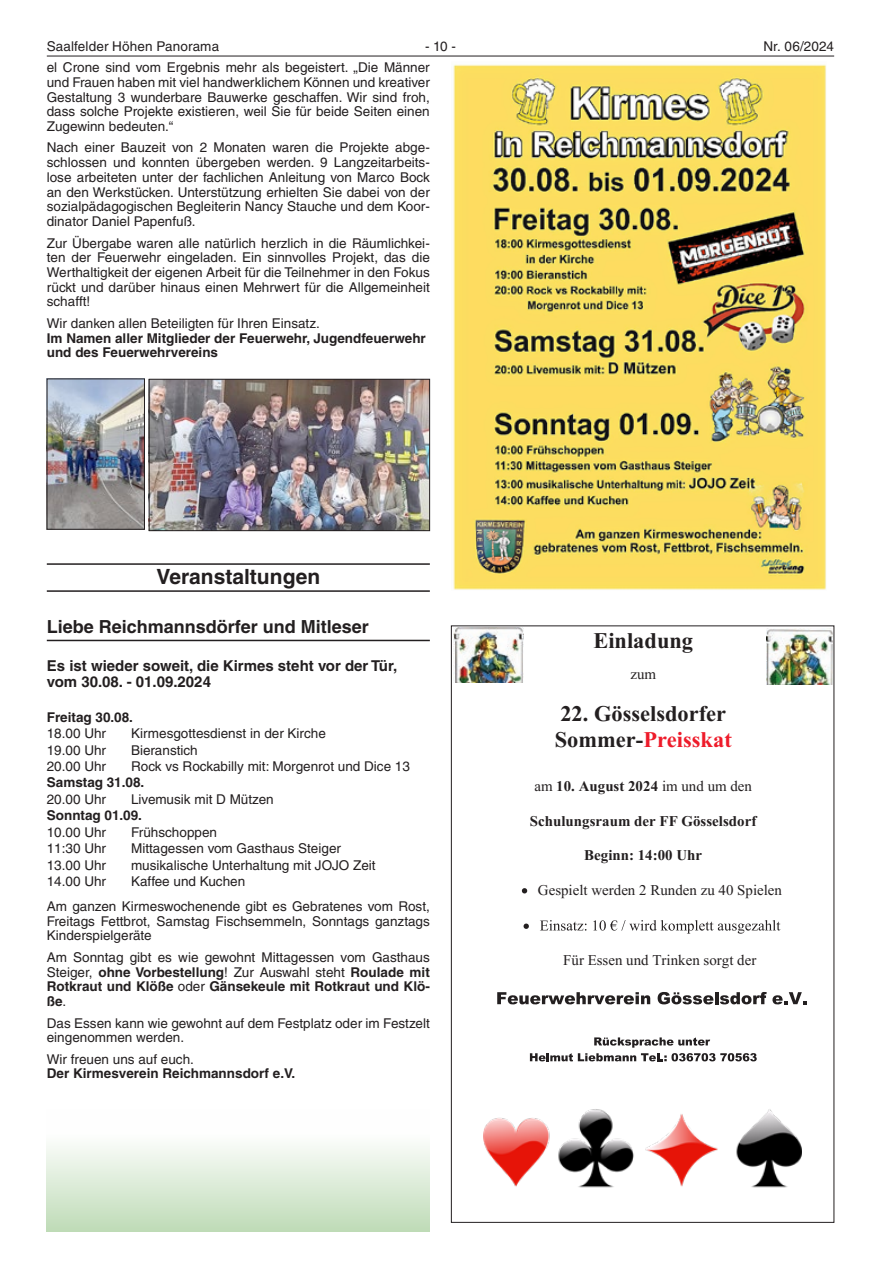
<style>
.page{position:relative;width:881px;height:1263px;background:#fff}
.page>*{position:absolute;margin:0;border:0;box-sizing:border-box;transform-origin:0 0}
.t1{font:700 22.35px/25.8px "Ccdpgw Times New Roman";color:#231f20}
.Positivbalken{font:700 21px "Helvetica LT";color:#231f20}
.Überschrift{font:700 18px "Helvetica LT";color:#231f20}
.Zwischenüberschrift{font:700 15px/16.4px "Helvetica LT";color:#231f20}
.t2{font:700 14.85px "Ccdpgw Times New Roman";color:#231f20}
.t3{font:14.85px "Hkkgsy Times New Roman";color:#231f20}
.t4{font:13.5px/14.7px "Helvetica LT";color:#231f20;text-align:justify}
.t5{font:700 13.5px "Helvetica LT";color:#231f20}
.s1{font-weight:700}
.s2{color:#ee1b2a}
.s3{font-family:"Hkkgsy Times New Roman";font-weight:400}
</style>
<div class="page">
<hr style="left:47px;top:56px;width:786px;height:1px;background:#231f20">
<img style="left:453px;top:64px;width:373px;height:526px">
<svg style="left:521px;top:888px;width:6px;height:5px"></svg>
<svg style="left:523px;top:923px;width:5px;height:6px"></svg>
<svg style="left:540px;top:920px;width:46px;height:11px"></svg>
<svg style="left:593px;top:920px;width:187px;height:14px"></svg>
<svg style="left:497px;top:992px;width:153px;height:12px"></svg>
<svg style="left:657px;top:992px;width:56px;height:12px"></svg>
<svg style="left:715px;top:992px;width:3px;height:12px"></svg>
<svg style="left:720px;top:992px;width:46px;height:12px"></svg>
<svg style="left:772px;top:992px;width:34px;height:12px"></svg>
<svg style="left:529px;top:1037px;width:227px;height:24px"></svg>
<img style="left:453px;top:628px;width:70px;height:55px">
<img style="left:766px;top:629px;width:65px;height:55px">
<hr style="left:47px;top:563px;width:382px;height:2px;background:#231f20">
<hr style="left:47px;top:590px;width:382px;height:2px;background:#231f20">
<hr style="left:47px;top:640px;width:382px;height:1px;background:#231f20">
<div style="left:47px;top:1109px;width:382px;height:122px;background:linear-gradient(to bottom,#fff,#c2ddba)"></div>
<img style="left:49px;top:381px;width:94px;height:146px">
<div style="left:47px;top:379px;width:98px;height:150px;border:1px solid #231f20"></div>
<img style="left:151px;top:381px;width:276px;height:148px">
<div style="left:149px;top:379px;width:280px;height:152px;border:1px solid #231f20"></div>
<img style="left:483px;top:1109px;width:318px;height:79px">
<p class="t4" style="left:47px;top:39px;width:174px">Saalfelder Höhen Panorama</p>
<p class="t4" style="left:425px;top:39px;width:32px">- 10 -</p>
<p class="t4" style="left:763px;top:39px;width:72px">Nr. 06/2024</p>
<p class="t4" style="left:47px;top:60px;width:384px">el Crone sind vom Ergebnis mehr als begeistert. „Die Männer und Frauen haben mit viel handwerklichem Können und kreativer Gestaltung 3 wunderbare Bauwerke geschaffen. Wir sind froh, dass solche Projekte existieren, weil Sie für beide Seiten einen Zugewinn bedeuten.“</p>
<p class="t4" style="left:47px;top:140px;width:384px">Nach einer Bauzeit von 2 Monaten waren die Projekte abge&shy;schlossen und konnten übergeben werden. 9 Langzeitarbeits&shy;lose arbeiteten unter der fachlichen Anleitung von Marco Bock an den Werkstücken. Unterstützung erhielten Sie dabei von der sozialpädagogischen Begleiterin Nancy Stauche und dem Koor&shy;dinator Daniel Papenfuß.</p>
<p class="t4" style="left:47px;top:235px;width:384px">Zur Übergabe waren alle natürlich herzlich in die Räumlichkei&shy;ten der Feuerwehr eingeladen. Ein sinnvolles Projekt, das die Werthaltigkeit der eigenen Arbeit für die Teilnehmer in den Fokus rückt und darüber hinaus einen Mehrwert für die Allgemeinheit schafft!</p>
<p class="t4" style="left:47px;top:316px;width:274px">Wir danken allen Beteiligten für Ihren Einsatz.</p>
<p class="t5" style="left:47px;top:330px;width:380px">Im Namen aller Mitglieder der Feuerwehr, Jugendfeuerwehr</p>
<p class="t5" style="left:47px;top:344px;width:173px">und des Feuerwehrvereins</p>
<p class="Positivbalken" style="left:156px;top:564px;width:165px">Veranstaltungen</p>
<p class="Überschrift" style="left:47px;top:616px;width:323px">Liebe Reichmannsdörfer und Mitleser</p>
<p class="Zwischenüberschrift" style="left:47px;top:657px;width:352px">Es ist wieder soweit, die Kirmes steht vor der Tür, vom 30.08. - 01.09.2024</p>
<p class="t5" style="left:47px;top:709px;width:88px">Freitag 30.08.</p>
<p class="t4" style="left:47px;top:726px;width:61px">18.00 Uhr</p>
<p class="t4" style="left:131px;top:726px;width:196px">Kirmesgottesdienst in der Kirche</p>
<p class="t4" style="left:47px;top:742px;width:61px">19.00 Uhr</p>
<p class="t4" style="left:131px;top:742px;width:68px">Bieranstich</p>
<p class="t4" style="left:47px;top:759px;width:61px">20.00 Uhr</p>
<p class="t4" style="left:131px;top:759px;width:280px">Rock vs Rockabilly mit: Morgenrot und Dice 13</p>
<p class="t5" style="left:47px;top:774px;width:99px">Samstag 31.08.</p>
<p class="t4" style="left:47px;top:792px;width:61px">20.00 Uhr</p>
<p class="t4" style="left:131px;top:792px;width:144px">Livemusik mit D Mützen</p>
<p class="t5" style="left:47px;top:807px;width:97px">Sonntag 01.09.</p>
<p class="t4" style="left:47px;top:825px;width:61px">10.00 Uhr</p>
<p class="t4" style="left:131px;top:825px;width:87px">Frühschoppen</p>
<p class="t4" style="left:47px;top:841px;width:61px">11:30 Uhr</p>
<p class="t4" style="left:131px;top:841px;width:211px">Mittagessen vom Gasthaus Steiger</p>
<p class="t4" style="left:47px;top:857px;width:61px">13.00 Uhr</p>
<p class="t4" style="left:131px;top:857px;width:246px">musikalische Unterhaltung mit JOJO Zeit</p>
<p class="t4" style="left:47px;top:874px;width:61px">14.00 Uhr</p>
<p class="t4" style="left:131px;top:874px;width:116px">Kaffee und Kuchen</p>
<p class="t4" style="left:47px;top:899px;width:384px">Am ganzen Kirmeswochenende gibt es Gebratenes vom Rost, Freitags Fettbrot, Samstag Fischsemmeln, Sonntags ganztags Kinderspielgeräte</p>
<p class="t4" style="left:47px;top:950px;width:384px">Am Sonntag gibt es wie gewohnt Mittagessen vom Gasthaus Steiger, <span class="s1">ohne Vorbestellung</span>! Zur Auswahl steht <span class="s1">Roulade mit Rotkraut und Klöße</span> oder <span class="s1">Gänsekeule mit Rotkraut und Klö&shy;ße</span>.</p>
<p class="t4" style="left:47px;top:1015px;width:384px">Das Essen kann wie gewohnt auf dem Festplatz oder im Festzelt eingenommen werden.</p>
<p class="t4" style="left:47px;top:1051px;width:149px">Wir freuen uns auf euch.</p>
<p class="t5" style="left:47px;top:1065px;width:250px">Der Kirmesverein Reichmannsdorf e.V.</p>
<p class="t1" style="left:593px;top:627px;width:101px">Einladung</p>
<p class="t3" style="left:630px;top:664px;width:27px">zum</p>
<p class="t1" style="left:554px;top:700px;width:178px">22. Gösselsdorfer<br>Sommer-<span class="s2">Preisskat</span></p>
<p class="t2" style="left:534px;top:775px;width:219px"><span class="s3">am</span> 10. August 2024 <span class="s3">im und um den</span></p>
<p class="t2" style="left:529px;top:810px;width:228px">Schulungsraum der FF Gösselsdorf</p>
<p class="t2" style="left:584px;top:845px;width:119px">Beginn: 14:00 Uhr</p>
<p class="t3" style="left:537px;top:880px;width:245px">Gespielt werden 2 Runden zu 40 Spielen</p>
<p class="t3" style="left:563px;top:950px;width:194px">Für Essen und Trinken sorgt der</p>
</div>
